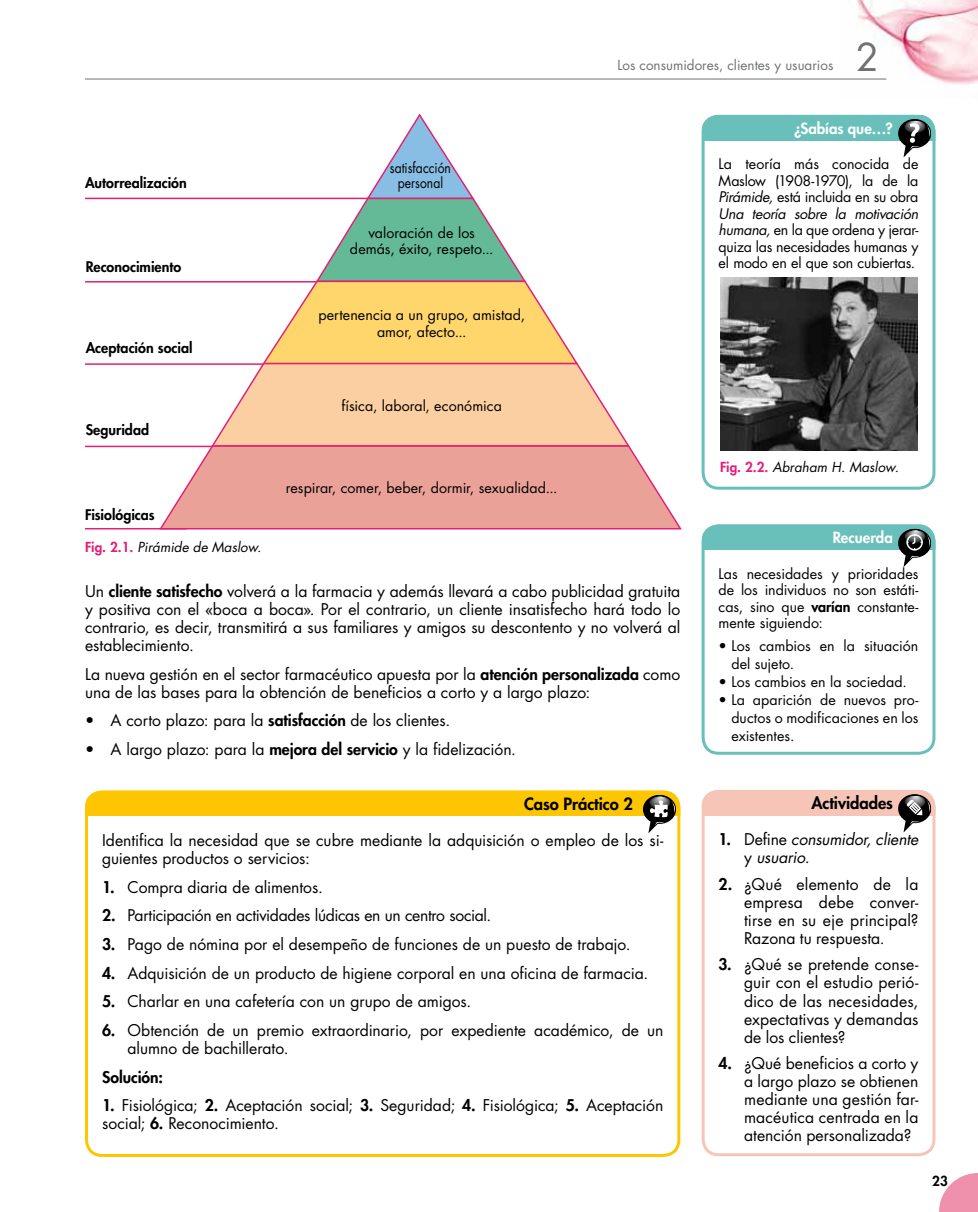
<style>
.page{position:relative;width:978px;height:1212px;background:#fff}
.page>*{position:absolute;margin:0;border:0;box-sizing:border-box;transform-origin:0 0}
.t1{font:37.5px "Futura Std";color:#707172}
.t2{font:800 16.5px "Futura Std";letter-spacing:-.005em;color:#000}
.t3{font:15.75px/18px "Futura Std";color:#000;text-align:justify}
.t4{font:15.75px "Futura Std";letter-spacing:-.025em;color:#000}
.t5{font:italic 15.75px/18px "Futura Std";letter-spacing:-.01em;color:#000}
.t6{font:800 15.75px "Futura Std";color:#000}
.t7{font:800 15px "Futura Std";color:#fff}
.t8{font:14.25px/16.5px "Futura Std";color:#000;text-align:justify}
.t9{font:800 14.25px "Futura Std";color:#000}
.t10{font:14.25px/15px "Futura Std";color:#000;text-align:center;scale:.85 1}
.t11{font:italic 13.5px "Futura Std";color:#000}
.t12{font:13.5px "Futura Std";color:#707172}
.t13{font:800 13.5px "Futura Std";color:#000}
.s1{font-weight:800;font-style:normal;color:#e42075}
.s2{font-weight:800}
.s3{font-family:"Officina Sans Std"}
.s4{font-style:italic}
.s5{font-weight:800;font-style:normal}
.s6{font-style:normal}
</style>
<div class="page">
<img style="left:840px;top:0;width:138px;height:85px">
<svg style="left:939px;top:1173px;width:39px;height:39px"></svg>
<hr style="left:85px;top:79px;width:801px;height:1px;background:#707172">
<hr style="left:85px;top:528px;width:102px;height:1px;background:#e42075">
<hr style="left:85px;top:446px;width:148px;height:1px;background:#e42075">
<hr style="left:85px;top:363px;width:199px;height:2px;background:#e42075">
<hr style="left:85px;top:281px;width:248px;height:1px;background:#e42075">
<hr style="left:85px;top:198px;width:298px;height:1px;background:#e42075">
<svg style="left:159px;top:113px;width:523px;height:417px"></svg>
<div style="left:702px;top:115px;width:233px;height:25px;background:#69c0bb"></div>
<svg style="left:898px;top:119px;width:33px;height:38px"></svg>
<div style="left:702px;top:115px;width:233px;height:375px;border:3px solid #69c0bb;border-radius:16px"></div>
<div style="left:702px;top:524px;width:233px;height:26px;background:#69c0bb"></div>
<svg style="left:898px;top:529px;width:33px;height:38px"></svg>
<div style="left:702px;top:524px;width:233px;height:231px;border:3px solid #69c0bb;border-radius:16px"></div>
<img style="left:720px;top:277px;width:197px;height:174px">
<div style="left:85px;top:791px;width:595px;height:25px;background:#fdc600"></div>
<svg style="left:643px;top:795px;width:33px;height:38px"></svg>
<div style="left:85px;top:791px;width:595px;height:366px;border:3px solid #fdc600;border-radius:16px"></div>
<div style="left:702px;top:790px;width:233px;height:25px;background:#f7c5b7"></div>
<svg style="left:898px;top:794px;width:33px;height:38px"></svg>
<div style="left:702px;top:790px;width:233px;height:366px;border:3px solid #f7c5b7;border-radius:16px"></div>
<p class="t12" style="left:617px;top:56px;width:218px">Los consumidores, clientes y usuarios</p>
<h1 class="t1" style="left:856px;top:33px;width:25px">2</h1>
<p class="t9" style="left:85px;top:173px;width:103px">Autorrealización</p>
<p class="t9" style="left:86px;top:257px;width:97px">Reconocimiento</p>
<p class="t9" style="left:86px;top:339px;width:108px">Aceptación social</p>
<p class="t9" style="left:86px;top:421px;width:65px">Seguridad</p>
<p class="t9" style="left:85px;top:505px;width:71px">Fisiológicas</p>
<p class="t11" style="left:85px;top:538px;width:178px"><span class="s1">Fig. 2.1.</span> Pirámide de Maslow.</p>
<p class="t10" style="left:390px;top:160px;width:73px">satisfacción personal</p>
<p class="t8" style="left:350px;top:225px;width:145px;text-align:center">valoración de los demás, éxito, respeto...</p>
<p class="t8" style="left:318px;top:307px;width:208px;text-align:center">pertenencia a un grupo, amistad, amor, afecto...</p>
<p class="t8" style="left:342px;top:398px;width:162px">física, laboral, económica</p>
<p class="t8" style="left:286px;top:480px;width:273px">respirar, comer, beber, dormir, sexualidad...</p>
<p class="t3" style="left:85px;top:582px;width:597px">Un <span class="s2">cliente satisfecho</span> volverá a la farmacia y además llevará a cabo publicidad gratuita y positiva con el <span class="s3">«</span>boca a boca<span class="s3">»</span>. Por el contrario, un cliente insatisfecho hará todo lo contrario, es decir, transmitirá a sus familiares y amigos su descontento y no volverá al establecimiento.</p>
<p class="t3" style="left:85px;top:665px;width:597px">La nueva gestión en el sector farmacéutico apuesta por la <span class="s2">atención personalizada</span> como una de las bases para la obtención de beneficios a corto y a largo plazo:</p>
<p class="t3" style="left:85px;top:712px;width:367px">• A corto plazo: para la <span class="s2">satisfacción</span> de los clientes.</p>
<p class="t3" style="left:85px;top:740px;width:433px">• A largo plazo: para la <span class="s2">mejora del servicio</span> y la fidelización.</p>
<p class="t2" style="left:524px;top:794px;width:110px">Caso Práctico 2</p>
<p class="t3" style="left:102px;top:831px;width:563px">Identifica la necesidad que se cubre mediante la adquisición o empleo de los si&shy;guientes productos o servicios:</p>
<p class="t3" style="left:102px;top:878px;width:222px"><span class="s2">1.</span> Compra diaria de alimentos.</p>
<p class="t4" style="left:102px;top:905px;width:391px"><span class="s2">2.</span> Participación en actividades lúdicas en un centro social.</p>
<p class="t3" style="left:102px;top:935px;width:530px"><span class="s2">3.</span> Pago de nómina por el desempeño de funciones de un puesto de trabajo.</p>
<p class="t3" style="left:102px;top:964px;width:548px"><span class="s2">4.</span> Adquisición de un producto de higiene corporal en una oficina de farmacia.</p>
<p class="t3" style="left:102px;top:993px;width:371px"><span class="s2">5.</span> Charlar en una cafetería con un grupo de amigos.</p>
<p class="t3" style="left:128px;top:1021px;width:537px;text-indent:-26px"><span class="s2">6.</span> Obtención de un premio extraordinario, por expediente académico, de un alumno de bachillerato.</p>
<p class="t6" style="left:102px;top:1067px;width:62px">Solución:</p>
<p class="t3" style="left:102px;top:1096px;width:563px"><span class="s2">1.</span> Fisiológica; <span class="s2">2.</span> Aceptación social; <span class="s2">3.</span> Seguridad; <span class="s2">4.</span> Fisiológica; <span class="s2">5.</span> Aceptación social; <span class="s2">6.</span> Reconocimiento.</p>
<p class="t7" style="left:794px;top:119px;width:100px">¿Sabías que…?</p>
<p class="t8" style="left:719px;top:156px;width:201px">La teoría más conocida de Maslow (1908-1970), la de la <span class="s4">Pirámide,</span> está incluida en su obra <span class="s4">Una teoría sobre la motivación humana,</span> en la que ordena y jerar&shy;quiza las necesidades humanas y el modo en el que son cubiertas.</p>
<p class="t11" style="left:720px;top:458px;width:180px"><span class="s1">Fig. 2.2.</span> Abraham H. Maslow.</p>
<p class="t7" style="left:833px;top:528px;width:62px">Recuerda</p>
<p class="t8" style="left:719px;top:565px;width:201px">Las necesidades y prioridades de los individuos no son estáti&shy;cas, sino que <span class="s2">varían</span> constante&shy;mente siguiendo:</p>
<p class="t8" style="left:731px;top:636px;width:189px;line-height:18px;text-indent:-13px">• Los cambios en la situación del sujeto.</p>
<p class="t8" style="left:719px;top:673px;width:190px">• Los cambios en la sociedad.</p>
<p class="t8" style="left:731px;top:690px;width:189px;line-height:18px;text-indent:-13px">• La aparición de nuevos pro&shy;ductos o modificaciones en los existentes.</p>
<p class="t2" style="left:811px;top:793px;width:83px">Actividades</p>
<p class="t5" style="left:744px;top:831px;width:176px;text-indent:-26px"><span class="s5">1.</span> <span class="s6">Define</span> consumidor, cliente <span class="s6">y</span> usuario.</p>
<p class="t3" style="left:744px;top:875px;width:176px;text-indent:-25px"><span class="s2">2.</span> ¿Qué elemento de la empresa debe conver&shy;tirse en su eje principal?<br>Razona tu respuesta.</p>
<p class="t3" style="left:744px;top:956px;width:176px;text-indent:-25px"><span class="s2">3.</span> ¿Qué se pretende conse&shy;guir con el estudio perió&shy;dico de las necesidades, expectativas y demandas de los clientes?</p>
<p class="t3" style="left:744px;top:1054px;width:176px;text-indent:-25px"><span class="s2">4.</span> ¿Qué beneficios a corto y a largo plazo se obtienen mediante una gestión far&shy;macéutica centrada en la atención personalizada?</p>
<p class="t13" style="left:932px;top:1172px;width:17px">23</p>
</div>
